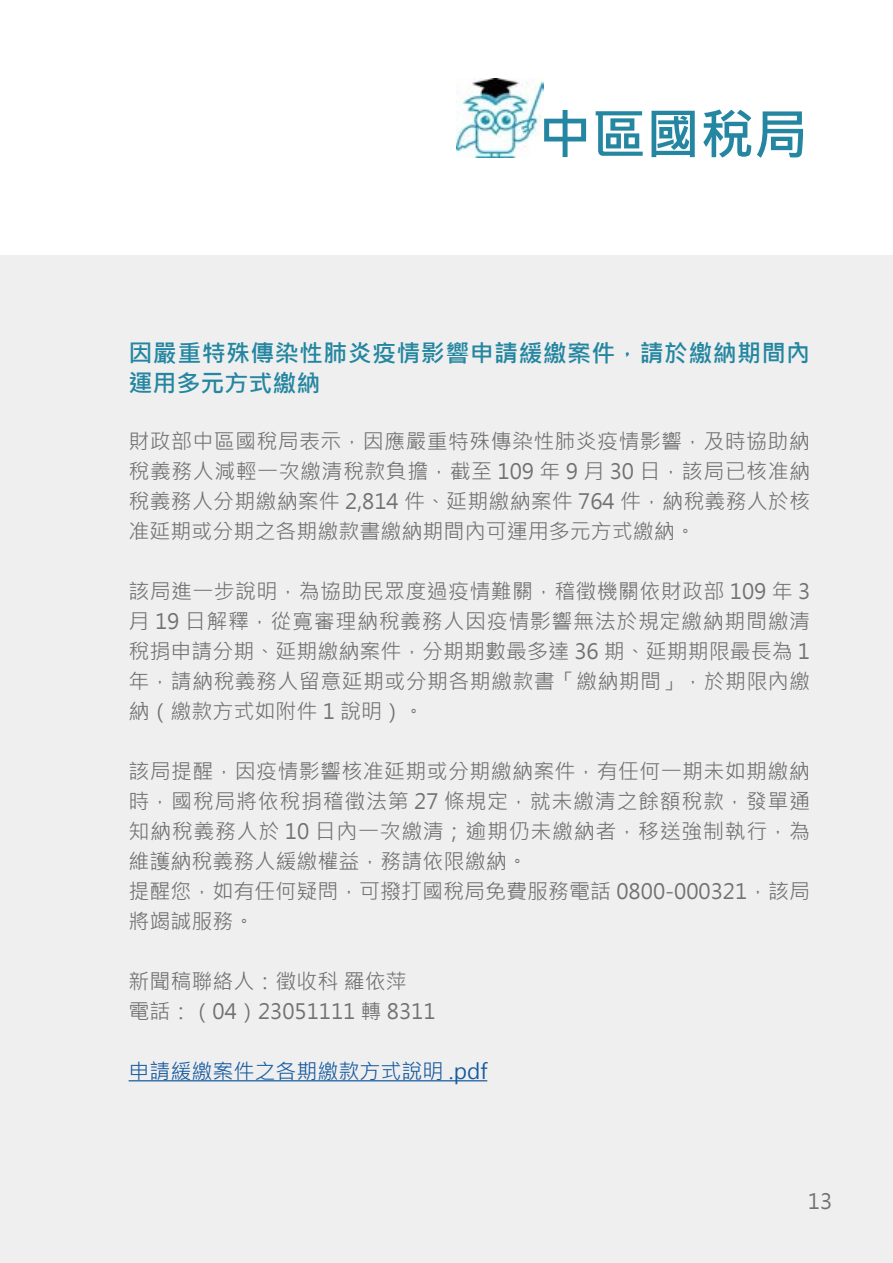
<style>
.page{position:relative;width:893px;height:1263px;background:#fff}
.page>*{position:absolute;margin:0;border:0;box-sizing:border-box;transform-origin:0 0}
.t1{font:700 54px "Microsoft Jheng Hei";color:#2486a0}
.t2{font:700 24px/30px "Microsoft Jheng Hei";letter-spacing:.015em;color:#2486a0}
.t3{font:21px/30px "Microsoft Jheng Hei";color:#727171;text-align:justify}
.t4{font:21px "Microsoft Jheng Hei";color:#15599f}
</style>
<div class="page">
<div style="left:0;top:256px;width:893px;height:1007px;background:#efefef"></div>
<img style="left:457px;top:79px;width:86px;height:79px">
<hr style="left:129px;top:1080px;width:358px;height:1px;background:#15599f">
<h1 class="t1" style="left:538px;top:101px;width:271px">中區國稅局</h1>
<p class="t2" style="left:129px;top:338px;width:683px">因嚴重特殊傳染性肺炎疫情影響申請緩繳案件，請於繳納期間內運用多元方式繳納</p>
<p class="t3" style="left:129px;top:426px;width:683px">財政部中區國稅局表示，因應嚴重特殊傳染性肺炎疫情影響，及時協助納稅義務人減輕一次繳清稅款負擔，截至 109 年 9 月 30 日，該局已核准納稅義務人分期繳納案件 2,814 件、延期繳納案件 764 件，納稅義務人於核准延期或分期之各期繳款書繳納期間內可運用多元方式繳納。</p>
<p class="t3" style="left:129px;top:576px;width:683px">該局進一步說明，為協助民眾度過疫情難關，稽徵機關依財政部 109 年 3月 19 日解釋，從寬審理納稅義務人因疫情影響無法於規定繳納期間繳清稅捐申請分期、延期繳納案件，分期期數最多達 36 期、延期期限最長為 1年，請納稅義務人留意延期或分期各期繳款書「繳納期間」，於期限內繳納（繳款方式如附件 1 說明）。</p>
<p class="t3" style="left:129px;top:756px;width:683px;text-align:left">該局提醒，因疫情影響核准延期或分期繳納案件，有任何一期未如期繳納時，國稅局將依稅捐稽徵法第 27 條規定，就未繳清之餘額稅款，發單通知納稅義務人於 10 日內一次繳清；逾期仍未繳納者，移送強制執行，為維護納稅義務人緩繳權益，務請依限繳納。<br>提醒您，如有任何疑問，可撥打國稅局免費服務電話 0800-000321，該局將竭誠服務。</p>
<p class="t3" style="left:129px;top:966px;width:308px">新聞稿聯絡人：徵收科 羅依萍<br>電話：（04）23051111 轉 8311</p>
<p class="t4" style="left:129px;top:1058px;width:360px">申請緩繳案件之各期繳款方式說明 .pdf</p>
<p class="t3" style="left:808px;top:1187px;width:26px">13</p>
</div>
